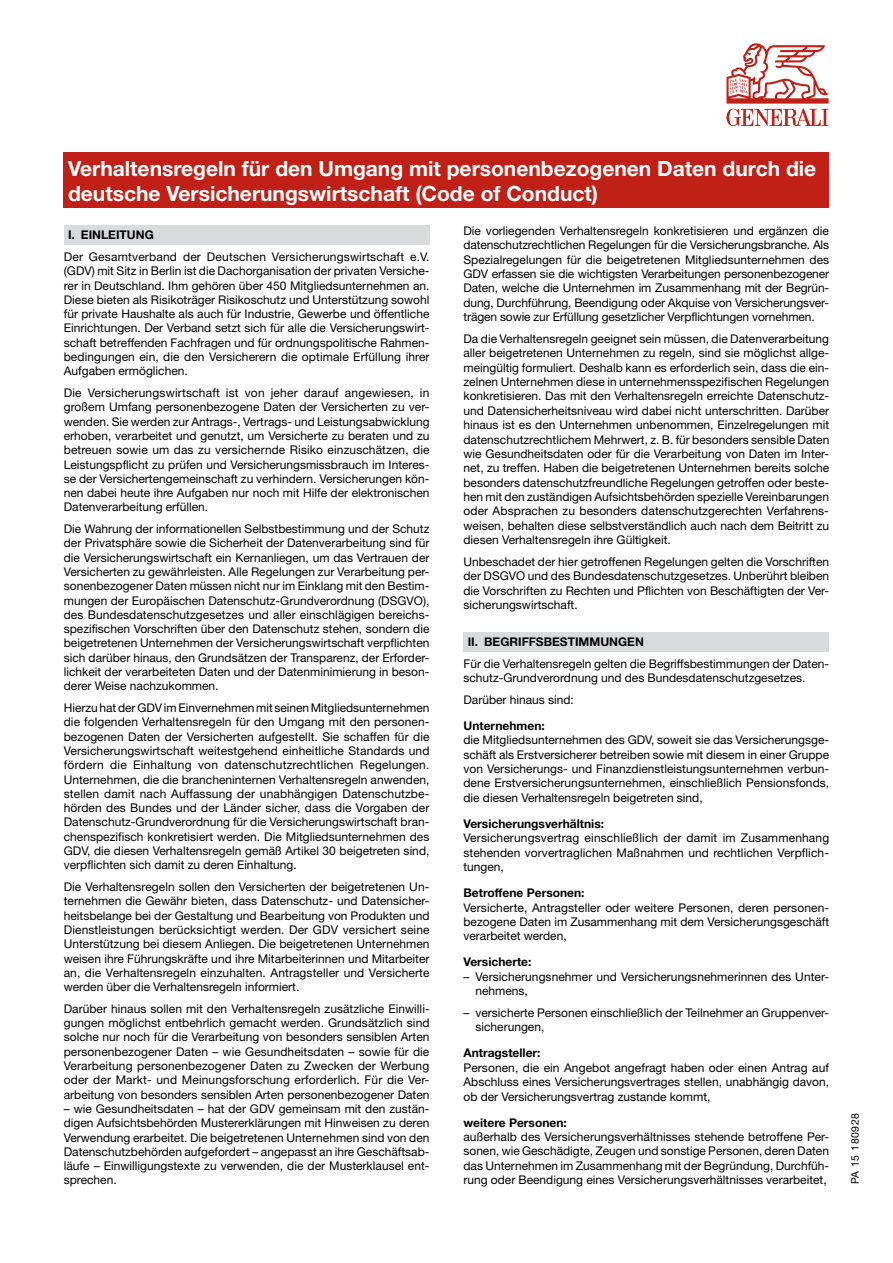
<style>
.page{position:relative;width:893px;height:1263px;background:#fff}
.page>*{position:absolute;margin:0;border:0;box-sizing:border-box;transform-origin:0 0}
.t1{font:700 21px/25.5px "Helvetica Neue LT";color:#fff}
.t2{font:12px/14.2px "Helvetica Neue LT";color:#000;text-align:justify}
.t3{font:700 12px "Helvetica Neue LT";color:#000}
.t4{font:10.5px "Helvetica Neue LT";letter-spacing:.05em;color:#000}
</style>
<div class="page">
<div style="left:64px;top:225px;width:365px;height:20px;background:#d9dadb"></div>
<div style="left:463px;top:632px;width:366px;height:20px;background:#d9dadb"></div>
<div style="left:64px;top:153px;width:765px;height:55px;background:#c12017"></div>
<svg style="left:726px;top:43px;width:103px;height:83px"></svg>
<h1 class="t1" style="left:68px;top:155px;width:750px">Verhaltensregeln für den Umgang mit personenbezogenen Daten durch die deutsche Versicherungswirtschaft (Code of Conduct)</h1>
<p class="t3" style="left:68px;top:228px;width:87px">I. EINLEITUNG</p>
<p class="t2" style="left:64px;top:249px;width:367px">Der Gesamtverband der Deutschen Versicherungswirtschaft e.V. (GDV) mit Sitz in Berlin ist die Dachorganisation der privaten Versiche&shy;rer in Deutschland. Ihm gehören über 450 Mitgliedsunternehmen an.<br>Diese bieten als Risikoträger Risikoschutz und Unterstützung sowohl für private Haushalte als auch für Industrie, Gewerbe und öffentliche Einrichtungen. Der Verband setzt sich für alle die Versicherungswirt&shy;schaft betreffenden Fachfragen und für ordnungspolitische Rahmen&shy;bedingungen ein, die den Versicherern die optimale Erfüllung ihrer Aufgaben ermöglichen.</p>
<p class="t2" style="left:64px;top:385px;width:367px">Die Versicherungswirtschaft ist von jeher darauf angewiesen, in großem Umfang personenbezogene Daten der Versicherten zu ver&shy;wenden. Sie werden zur Antrags-, Vertrags- und Leistungsabwicklung erhoben, verarbeitet und genutzt, um Versicherte zu beraten und zu betreuen sowie um das zu versichernde Risiko einzuschätzen, die Leistungspflicht zu prüfen und Versicherungsmissbrauch im Interes&shy;se der Versichertengemeinschaft zu verhindern. Versicherungen kön&shy;nen dabei heute ihre Aufgaben nur noch mit Hilfe der elektronischen Datenverarbeitung erfüllen.</p>
<p class="t2" style="left:64px;top:522px;width:367px">Die Wahrung der informationellen Selbstbestimmung und der Schutz der Privatsphäre sowie die Sicherheit der Datenverarbeitung sind für die Versicherungswirtschaft ein Kernanliegen, um das Vertrauen der Versicherten zu gewährleisten. Alle Regelungen zur Verarbeitung per&shy;sonenbezogener Daten müssen nicht nur im Einklang mit den Bestim&shy;mungen der Europäischen Datenschutz-Grundverordnung (DSGVO), des Bundesdatenschutzgesetzes und aller einschlägigen bereichs&shy;spezifischen Vorschriften über den Datenschutz stehen, sondern die beigetretenen Unternehmen der Versicherungswirtschaft verpflichten sich darüber hinaus, den Grundsätzen der Transparenz, der Erforder&shy;lichkeit der verarbeiteten Daten und der Datenminimierung in beson&shy;derer Weise nachzukommen.</p>
<p class="t2" style="left:64px;top:700px;width:367px">Hierzu hat der GDV im Einvernehmen mit seinen Mitgliedsunternehmen die folgenden Verhaltensregeln für den Umgang mit den personen&shy;bezogenen Daten der Versicherten aufgestellt. Sie schaffen für die Versicherungswirtschaft weitestgehend einheitliche Standards und fördern die Einhaltung von datenschutzrechtlichen Regelungen.<br>Unternehmen, die die brancheninternen Verhaltensregeln anwenden, stellen damit nach Auffassung der unabhängigen Datenschutzbe&shy;hörden des Bundes und der Länder sicher, dass die Vorgaben der Datenschutz-Grundverordnung für die Versicherungswirtschaft bran&shy;chenspezifisch konkretisiert werden. Die Mitgliedsunternehmen des GDV, die diesen Verhaltensregeln gemäß Artikel 30 beigetreten sind, verpflichten sich damit zu deren Einhaltung.</p>
<p class="t2" style="left:64px;top:879px;width:367px">Die Verhaltensregeln sollen den Versicherten der beigetretenen Un&shy;ternehmen die Gewähr bieten, dass Datenschutz- und Datensicher&shy;heitsbelange bei der Gestaltung und Bearbeitung von Produkten und Dienstleistungen berücksichtigt werden. Der GDV versichert seine Unterstützung bei diesem Anliegen. Die beigetretenen Unternehmen weisen ihre Führungskräfte und ihre Mitarbeiterinnen und Mitarbeiter an, die Verhaltensregeln einzuhalten. Antragsteller und Versicherte werden über die Verhaltensregeln informiert.</p>
<p class="t2" style="left:64px;top:1001px;width:367px">Darüber hinaus sollen mit den Verhaltensregeln zusätzliche Einwilli&shy;gungen möglichst entbehrlich gemacht werden. Grundsätzlich sind solche nur noch für die Verarbeitung von besonders sensiblen Arten personenbezogener Daten – wie Gesundheitsdaten – sowie für die Verarbeitung personenbezogener Daten zu Zwecken der Werbung oder der Markt- und Meinungsforschung erforderlich. Für die Ver&shy;arbeitung von besonders sensiblen Arten personenbezogener Daten</p>
<p class="t2" style="left:64px;top:1101px;width:367px">– wie Gesundheitsdaten – hat der GDV gemeinsam mit den zustän&shy;digen Aufsichtsbehörden Mustererklärungen mit Hinweisen zu deren Verwendung erarbeitet. Die beigetretenen Unternehmen sind von den Datenschutzbehörden aufgefordert – angepasst an ihre Geschäftsab&shy;läufe – Einwilligungstexte zu verwenden, die der Musterklausel ent&shy;sprechen.</p>
<p class="t2" style="left:463px;top:223px;width:367px">Die vorliegenden Verhaltensregeln konkretisieren und ergänzen die datenschutzrechtlichen Regelungen für die Versicherungsbranche. Als Spezialregelungen für die beigetretenen Mitgliedsunternehmen des GDV erfassen sie die wichtigsten Verarbeitungen personenbezogener Daten, welche die Unternehmen im Zusammenhang mit der Begrün&shy;dung, Durchführung, Beendigung oder Akquise von Versicherungsver&shy;trägen sowie zur Erfüllung gesetzlicher Verpflichtungen vornehmen.</p>
<p class="t2" style="left:463px;top:331px;width:367px">Da die Verhaltensregeln geeignet sein müssen, die Datenverarbeitung aller beigetretenen Unternehmen zu regeln, sind sie möglichst allge&shy;meingültig formuliert. Deshalb kann es erforderlich sein, dass die ein&shy;zelnen Unternehmen diese in unternehmensspezifischen Regelungen konkretisieren. Das mit den Verhaltensregeln erreichte Datenschutz&shy;und Datensicherheitsniveau wird dabei nicht unterschritten. Darüber hinaus ist es den Unternehmen unbenommen, Einzelregelungen mit datenschutzrechtlichem Mehrwert, z. B. für besonders sensible Daten wie Gesundheitsdaten oder für die Verarbeitung von Daten im Inter&shy;net, zu treffen. Haben die beigetretenen Unternehmen bereits solche besonders datenschutzfreundliche Regelungen getroffen oder beste&shy;hen mit den zuständigen Aufsichtsbehörden spezielle Vereinbarungen oder Absprachen zu besonders datenschutzgerechten Verfahrens&shy;weisen, behalten diese selbstverständlich auch nach dem Beitritt zu diesen Verhaltensregeln ihre Gültigkeit.</p>
<p class="t2" style="left:463px;top:554px;width:367px">Unbeschadet der hier getroffenen Regelungen gelten die Vorschriften der DSGVO und des Bundesdatenschutzgesetzes. Unberührt bleiben die Vorschriften zu Rechten und Pflichten von Beschäftigten der Ver&shy;sicherungswirtschaft.</p>
<p class="t3" style="left:468px;top:634px;width:178px">II. BEGRIFFSBESTIMMUNGEN</p>
<p class="t2" style="left:463px;top:656px;width:366px">Für die Verhaltensregeln gelten die Begriffsbestimmungen der Daten&shy;schutz-Grundverordnung und des Bundesdatenschutzgesetzes.</p>
<p class="t2" style="left:463px;top:692px;width:112px">Darüber hinaus sind:</p>
<p class="t3" style="left:463px;top:718px;width:83px">Unternehmen:</p>
<p class="t2" style="left:463px;top:733px;width:367px">die Mitgliedsunternehmen des GDV, soweit sie das Versicherungsge&shy;schäft als Erstversicherer betreiben sowie mit diesem in einer Gruppe von Versicherungs- und Finanzdienstleistungsunternehmen verbun&shy;dene Erstversicherungsunternehmen, einschließlich Pensionsfonds, die diesen Verhaltensregeln beigetreten sind,</p>
<p class="t3" style="left:463px;top:816px;width:142px">Versicherungsverhältnis:</p>
<p class="t2" style="left:463px;top:831px;width:367px">Versicherungsvertrag einschließlich der damit im Zusammenhang stehenden vorvertraglichen Maßnahmen und rechtlichen Verpflich&shy;tungen,</p>
<p class="t3" style="left:463px;top:885px;width:123px">Betroffene Personen:</p>
<p class="t2" style="left:463px;top:900px;width:367px">Versicherte, Antragsteller oder weitere Personen, deren personen&shy;bezogene Daten im Zusammenhang mit dem Versicherungsgeschäft verarbeitet werden,</p>
<p class="t3" style="left:463px;top:955px;width:70px">Versicherte:</p>
<p class="t2" style="left:475px;top:969px;width:355px;text-indent:-12px">– Versicherungsnehmer und Versicherungsnehmerinnen des Unter&shy;nehmens,</p>
<p class="t2" style="left:475px;top:1005px;width:355px;text-indent:-12px">– versicherte Personen einschließlich der Teilnehmer an Gruppenver&shy;sicherungen,</p>
<p class="t3" style="left:463px;top:1046px;width:79px">Antragsteller:</p>
<p class="t2" style="left:463px;top:1060px;width:367px">Personen, die ein Angebot angefragt haben oder einen Antrag auf Abschluss eines Versicherungsvertrages stellen, unabhängig davon, ob der Versicherungsvertrag zustande kommt,</p>
<p class="t3" style="left:463px;top:1115px;width:105px">weitere Personen:</p>
<p class="t2" style="left:463px;top:1129px;width:367px">außerhalb des Versicherungsverhältnisses stehende betroffene Per&shy;sonen, wie Geschädigte, Zeugen und sonstige Personen, deren Daten das Unternehmen im Zusammenhang mit der Begründung, Durchfüh&shy;rung oder Beendigung eines Versicherungsverhältnisses verarbeitet,</p>
<p class="t4" style="left:849px;top:1184px;width:73px;rotate:-90deg">PA 15 180928</p>
</div>
